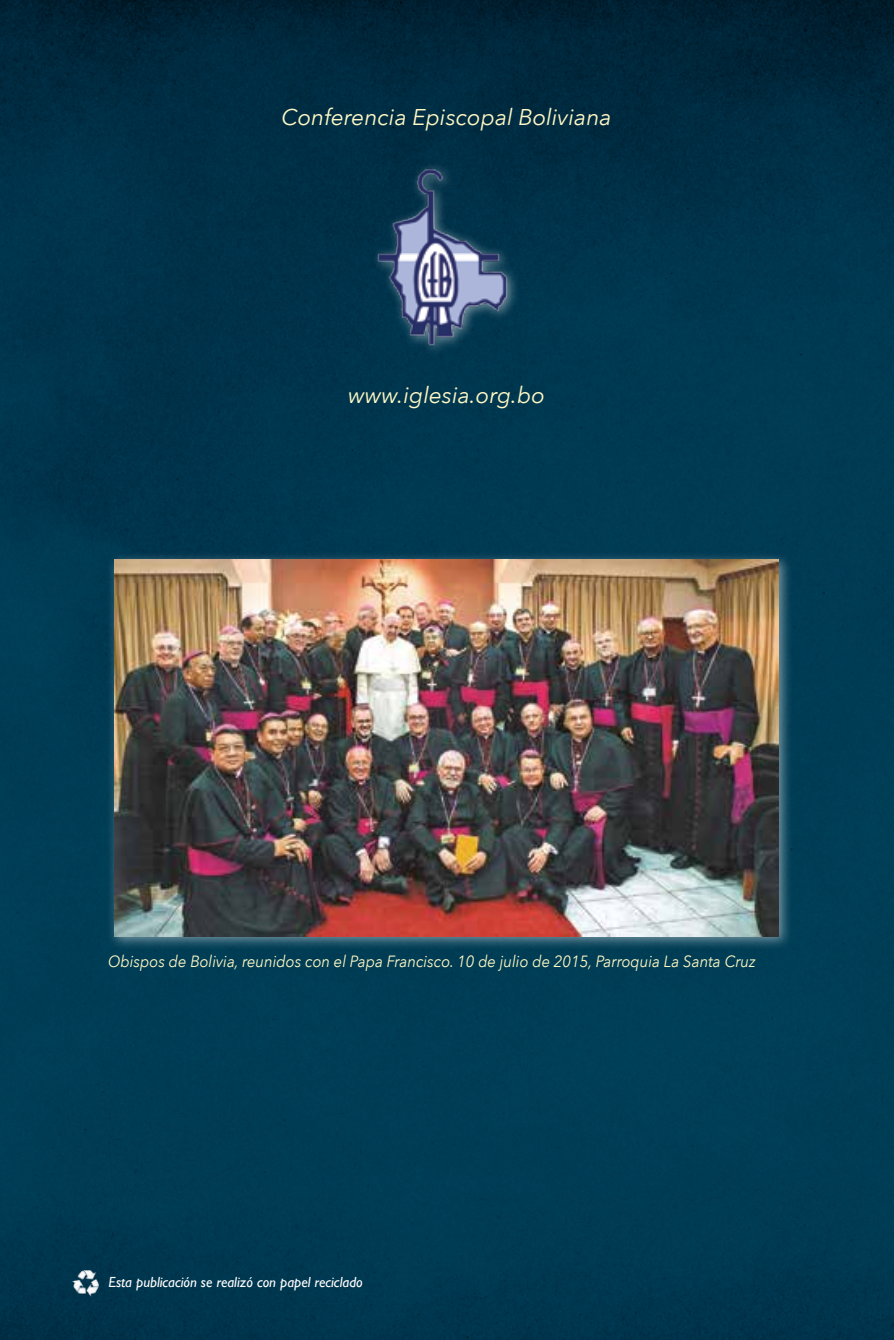
<style>
.page{position:relative;width:894px;height:1340px;background:#fff}
.page>*{position:absolute;margin:0;border:0;box-sizing:border-box;transform-origin:0 0}
.t1{font:italic 22.72px "Avenir Next";color:#fff9c5}
.t2{font:italic 16.2px "Avenir Next";color:#fff9c5;scale:.92 1}
.t3{font:italic 14.62px "Gill Sans";color:#fff}
</style>
<div class="page">
<img style="left:0;top:0;width:894px;height:1339px">
<div style="left:880px;top:887px;width:14px;height:338px;background:#003d55"></div>
<div style="left:371px;top:162px;width:149px;height:195px;background:#00364f"></div>
<img style="left:369px;top:160px;width:155px;height:193px">
<img style="left:73px;top:1270px;width:26px;height:26px">
<div style="left:106px;top:552px;width:686px;height:398px;background:#fff;opacity:.45"></div>
<img style="left:114px;top:560px;width:665px;height:376px">
<h1 class="t1" style="left:281px;top:98px;width:331px">Conferencia Episcopal Boliviana</h1>
<h1 class="t1" style="left:348px;top:375px;width:198px">www.iglesia.org.bo</h1>
<p class="t2" style="left:108px;top:947px;width:705px">Obispos de Bolivia, reunidos con el Papa Francisco. 10 de julio de 2015, Parroquia La Santa Cruz</p>
<p class="t3" style="left:109px;top:1273px;width:256px">Esta publicación se realizó con papel reciclado</p>
</div>
